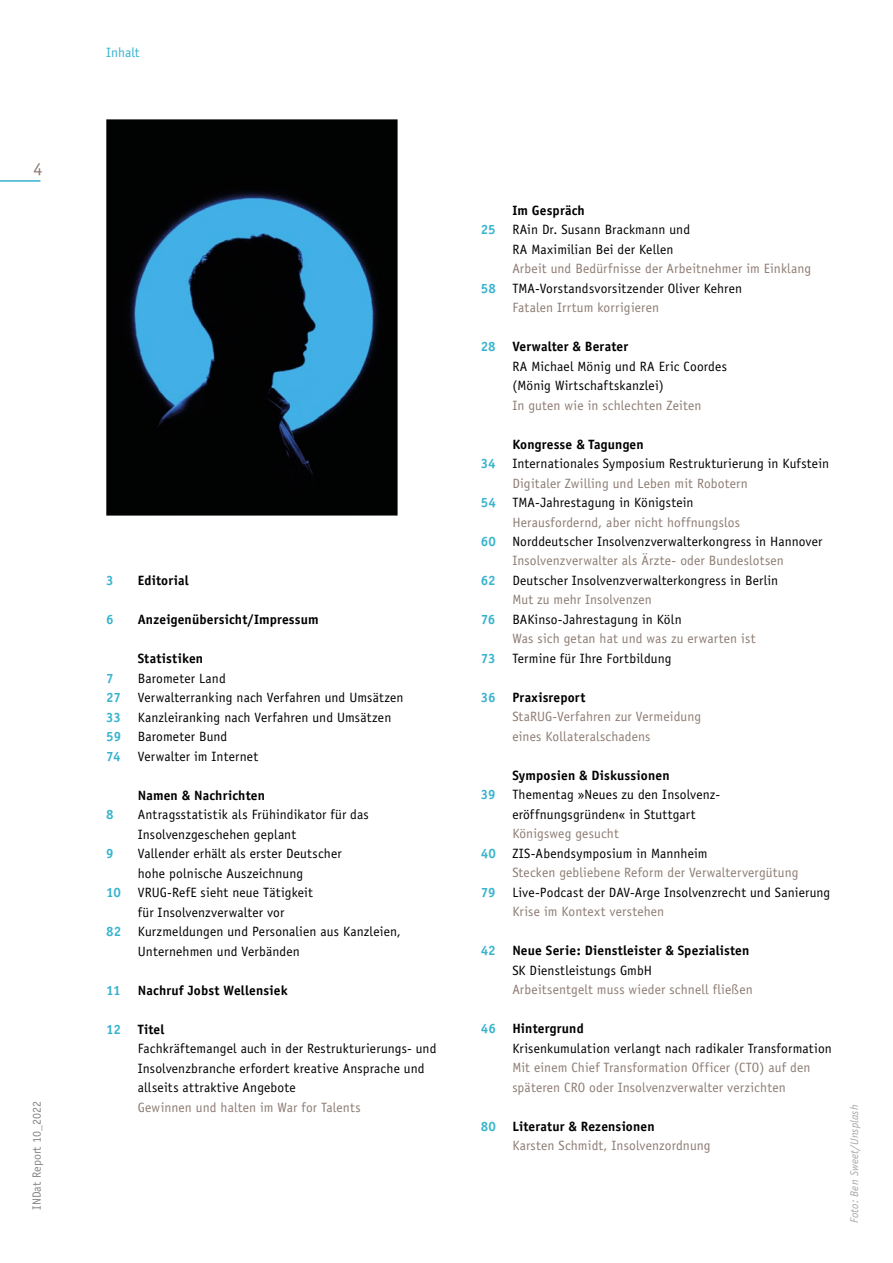
<style>
.page{position:relative;width:893px;height:1263px;background:#fff}
.page>*{position:absolute;margin:0;border:0;box-sizing:border-box;transform-origin:0 0}
.t1{font:18px "Officina Sans";color:#8d7c73}
.t2{font:13.5px/19.5px "Officina Sans";letter-spacing:.01em;color:#000}
.t3{font:13.5px/19.5px "Officina Sans";letter-spacing:.01em;color:#8d7c73}
.t4{font:700 13.5px/19.5px "Officina Sans";letter-spacing:.01em;color:#000}
.t5{font:700 13.5px "Officina Sans";color:#38b3cd}
.t6{font:13.5px "Officina Sans";color:#38b3cd}
.t7{font:12px "Officina Sans";color:#878786}
.t8{font:italic 11.25px "Officina Sans";letter-spacing:.01em;color:#a7a7a8}
.s1{font-weight:700;color:#38b3cd}
.s2{font-weight:700}
.s3{color:#000}
.s4{font-weight:700;color:#000}
.s5{color:#38b3cd}
.s6{font-weight:400}
</style>
<div class="page">
<hr style="left:0;top:180px;width:41px;height:2px;background:#38b3cd">
<img style="left:106px;top:119px;width:292px;height:397px">
<h1 class="t1" style="left:34px;top:158px;width:10px">4</h1>
<p class="t7" style="left:30px;top:1209px;width:110px;rotate:-90deg">INDat Report 10_2022</p>
<p class="t6" style="left:106px;top:45px;width:35px">Inhalt</p>
<p class="t5" style="left:106px;top:572px;width:9px">3</p>
<p class="t4" style="left:138px;top:571px;width:52px">Editorial</p>
<p class="t5" style="left:106px;top:611px;width:9px">6</p>
<p class="t4" style="left:138px;top:610px;width:182px">Anzeigenübersicht/Impressum</p>
<p class="t4" style="left:138px;top:649px;width:67px">Statistiken</p>
<p class="t5" style="left:106px;top:669px;width:9px">7</p>
<p class="t2" style="left:106px;top:668px;width:299px;text-indent:31px">Barometer Land<br><span class="s1">27</span> Verwalterranking nach Verfahren und Umsätzen<br><span class="s1">33</span> Kanzleiranking nach Verfahren und Umsätzen<br><span class="s1">59</span> Barometer Bund<br><span class="s1">74</span></p>
<p class="t2" style="left:138px;top:746px;width:122px">Verwalter im Internet</p>
<p class="t4" style="left:138px;top:785px;width:129px">Namen &amp; Nachrichten</p>
<p class="t5" style="left:106px;top:806px;width:9px">8</p>
<p class="t2" style="left:138px;top:805px;width:233px">Antragsstatistik als Frühindikator für das<br>Insolvenzgeschehen geplant</p>
<p class="t5" style="left:106px;top:845px;width:9px">9</p>
<p class="t2" style="left:138px;top:844px;width:205px">Vallender erhält als erster Deutscher</p>
<p class="t2" style="left:138px;top:863px;width:167px">hohe polnische Auszeichnung</p>
<p class="t2" style="left:106px;top:883px;width:208px"><span class="s1">10</span> VRUG-RefE sieht neue Tätigkeit</p>
<p class="t2" style="left:138px;top:902px;width:148px">für Insolvenzverwalter vor</p>
<p class="t2" style="left:106px;top:922px;width:296px"><span class="s1">82</span> Kurzmeldungen und Personalien aus Kanzleien,</p>
<p class="t2" style="left:138px;top:941px;width:163px">Unternehmen und Verbänden</p>
<p class="t5" style="left:106px;top:981px;width:16px">11</p>
<p class="t4" style="left:138px;top:980px;width:151px">Nachruf Jobst Wellensiek</p>
<p class="t2" style="left:138px;top:1019px;width:300px;text-indent:-31px"><span class="s1">12</span> <span class="s2">Titel<br></span>Fachkräftemangel auch in der Restrukturierungs- und Insolvenzbranche erfordert kreative Ansprache und allseits attraktive Angebote</p>
<p class="t3" style="left:138px;top:1097px;width:224px">Gewinnen und halten im War for Talents</p>
<p class="t4" style="left:512px;top:200px;width:74px">Im Gespräch</p>
<p class="t2" style="left:481px;top:220px;width:211px"><span class="s1">25</span> RAin Dr. Susann Brackmann und</p>
<p class="t2" style="left:512px;top:239px;width:163px">RA Maximilian Bei der Kellen</p>
<p class="t3" style="left:512px;top:259px;width:300px">Arbeit und Bedürfnisse der Arbeitnehmer im Einklang</p>
<p class="t2" style="left:481px;top:278px;width:263px"><span class="s1">58</span> TMA-Vorstandsvorsitzender Oliver Kehren</p>
<p class="t3" style="left:512px;top:298px;width:148px">Fatalen Irrtum korrigieren</p>
<p class="t2" style="left:512px;top:337px;width:216px;text-indent:-31px"><span class="s1">28</span> <span class="s2">Verwalter &amp; Berater<br></span>RA Michael Mönig und RA Eric Coordes (Mönig Wirtschaftskanzlei)</p>
<p class="t3" style="left:512px;top:395px;width:191px">In guten wie in schlechten Zeiten</p>
<p class="t4" style="left:512px;top:434px;width:133px">Kongresse &amp; Tagungen</p>
<p class="t2" style="left:481px;top:454px;width:350px"><span class="s1">34</span> Internationales Symposium Restrukturierung in Kufstein</p>
<p class="t3" style="left:512px;top:473px;width:237px">Digitaler Zwilling und Leben mit Robotern</p>
<p class="t2" style="left:481px;top:493px;width:214px"><span class="s1">54</span> TMA-Jahrestagung in Königstein</p>
<p class="t3" style="left:512px;top:512px;width:229px">Herausfordernd, aber nicht hoffnungslos</p>
<p class="t2" style="left:481px;top:532px;width:343px"><span class="s1">60</span> Norddeutscher Insolvenzverwalterkongress in Hannover</p>
<p class="t3" style="left:512px;top:551px;width:273px">Insolvenzverwalter als Ärzte- oder Bundeslotsen</p>
<p class="t2" style="left:481px;top:571px;width:299px"><span class="s1">62</span> Deutscher Insolvenzverwalterkongress in Berlin</p>
<p class="t3" style="left:512px;top:590px;width:141px">Mut zu mehr Insolvenzen</p>
<p class="t5" style="left:481px;top:611px;width:16px">76</p>
<p class="t2" style="left:512px;top:610px;width:171px">BAKinso-Jahrestagung in Köln</p>
<p class="t3" style="left:481px;top:629px;width:276px;text-indent:31px">Was sich getan hat und was zu erwarten ist<br><span class="s1">73</span> <span class="s3">Termine für Ihre Fortbildung</span></p>
<p class="t3" style="left:512px;top:688px;width:190px;text-indent:-31px"><span class="s1">36</span> <span class="s4">Praxisreport<br></span>StaRUG-Verfahren zur Vermeidung eines Kollateralschadens</p>
<p class="t4" style="left:512px;top:765px;width:159px">Symposien &amp; Diskussionen</p>
<p class="t2" style="left:481px;top:785px;width:241px"><span class="s1">39</span> Thementag »Neues zu den Insolvenz-</p>
<p class="t2" style="left:512px;top:805px;width:185px">eröffnungsgründen« in Stuttgart</p>
<p class="t3" style="left:512px;top:824px;width:108px">Königsweg gesucht</p>
<p class="t2" style="left:481px;top:844px;width:228px"><span class="s1">40</span> ZIS-Abendsymposium in Mannheim</p>
<p class="t3" style="left:512px;top:863px;width:288px">Stecken gebliebene Reform der Verwaltervergütung</p>
<p class="t2" style="left:481px;top:883px;width:351px"><span class="s1">79</span> Live-Podcast der DAV-Arge Insolvenzrecht und Sanierung</p>
<p class="t3" style="left:512px;top:902px;width:153px">Krise im Kontext verstehen</p>
<p class="t4" style="left:512px;top:941px;width:239px;text-indent:-31px"><span class="s5">42</span> Neue Serie: Dienstleister &amp; Spezialisten<br><span class="s6">SK Dienstleistungs GmbH</span></p>
<p class="t3" style="left:512px;top:980px;width:242px">Arbeitsentgelt muss wieder schnell fließen</p>
<p class="t2" style="left:512px;top:1019px;width:321px;text-indent:-31px"><span class="s1">46</span> <span class="s2">Hintergrund<br></span>Krisenkumulation verlangt nach radikaler Transformation</p>
<p class="t3" style="left:512px;top:1058px;width:300px">Mit einem Chief Transformation Officer (CTO) auf den späteren CRO oder Insolvenzverwalter verzichten</p>
<p class="t3" style="left:512px;top:1117px;width:200px;text-indent:-31px"><span class="s1">80</span> <span class="s4">Literatur &amp; Rezensionen<br></span>Karsten Schmidt, Insolvenzordnung</p>
<p class="t8" style="left:848px;top:1223px;width:120px;rotate:-90deg">Foto: Ben Sweet/Unsplash</p>
</div>
